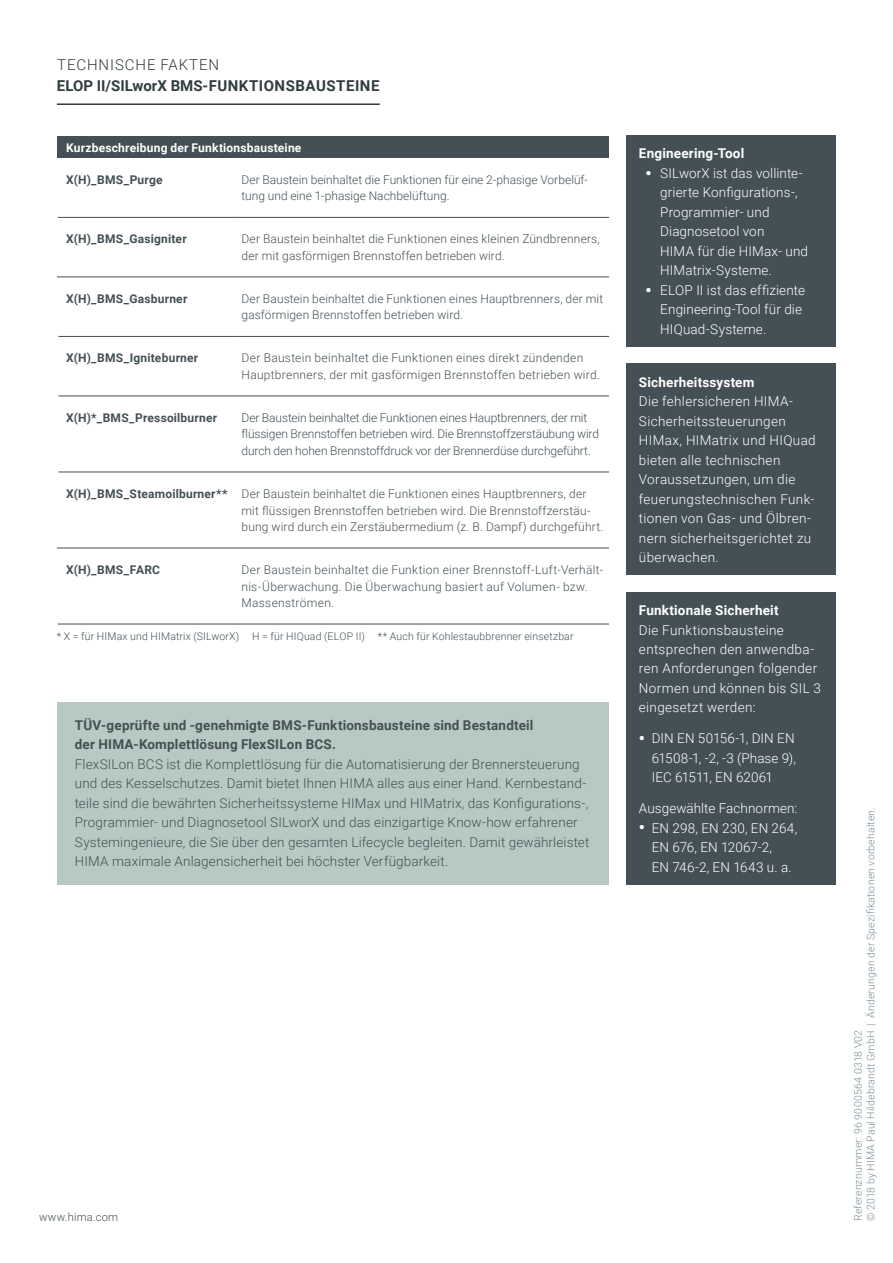
<style>
.page{position:relative;width:893px;height:1263px;background:#fff}
.page>*{position:absolute;margin:0;border:0;box-sizing:border-box;transform-origin:0 0}
.t1{font:700 15px "Roboto";letter-spacing:.035em;color:#313c41}
.t2{font:300 15px "Roboto";letter-spacing:.06em;color:#313c41}
.t3{font:300 13.5px/19.5px "Roboto";letter-spacing:.02em;color:#fff}
.t4{font:300 13.5px/19.5px "Roboto";letter-spacing:.01em;color:#445055}
.t5{font:700 13.5px/19.5px "Roboto";letter-spacing:.015em;color:#445055}
.t6{font:700 13.5px "Roboto";letter-spacing:.015em;color:#fff}
.t7{font:300 12px/16.5px "Roboto";letter-spacing:.015em;color:#445055}
.t8{font:300 12px/16.5px "Roboto";letter-spacing:-.01em;color:#445055}
.t9{font:700 12px "Roboto";letter-spacing:.02em;color:#445055}
.t10{font:700 12px "Roboto";letter-spacing:.015em;color:#fff}
.t11{font:300 11.25px "Roboto";letter-spacing:.02em;color:#445055}
.t12{font:300 10.5px/12.8px "Roboto";letter-spacing:.02em;color:#7b909b}
.t13{font:300 10.5px "Roboto";letter-spacing:.015em;color:#445055}
.s1{font-weight:700}
.s2{font-weight:900;font-size:16.5px}
</style>
<div class="page">
<hr style="left:57px;top:103px;width:323px;height:2px;background:#313c41">
<div style="left:626px;top:364px;width:210px;height:211px;background:#445055"></div>
<div style="left:626px;top:592px;width:210px;height:292px;background:#445055"></div>
<div style="left:57px;top:702px;width:551px;height:182px;background:#b7c9c2"></div>
<div style="left:626px;top:135px;width:210px;height:212px;background:#445055"></div>
<div style="left:58px;top:136px;width:551px;height:22px;background:#445055"></div>
<svg style="left:58px;top:216px;width:551px;height:408px"></svg>
<hr style="left:58px;top:217px;width:175px;height:1px;background:#445055">
<hr style="left:233px;top:217px;width:376px;height:1px;background:#445055">
<hr style="left:57px;top:277px;width:176px;height:1px;background:#445055">
<hr style="left:233px;top:277px;width:376px;height:1px;background:#445055">
<hr style="left:58px;top:336px;width:175px;height:1px;background:#445055">
<hr style="left:233px;top:336px;width:376px;height:1px;background:#445055">
<hr style="left:58px;top:396px;width:175px;height:1px;background:#445055">
<hr style="left:58px;top:472px;width:175px;height:1px;background:#445055">
<hr style="left:233px;top:472px;width:376px;height:1px;background:#445055">
<hr style="left:57px;top:548px;width:176px;height:1px;background:#445055">
<hr style="left:233px;top:548px;width:376px;height:1px;background:#445055">
<hr style="left:58px;top:624px;width:175px;height:1px;background:#445055">
<hr style="left:233px;top:624px;width:376px;height:1px;background:#445055">
<hr style="left:233px;top:396px;width:376px;height:1px;background:#445055">
<p class="t2" style="left:57px;top:54px;width:163px">TECHNISCHE FAKTEN</p>
<p class="t1" style="left:57px;top:75px;width:324px">ELOP II/SILworX BMS-FUNKTIONSBAUSTEINE</p>
<p class="t10" style="left:66px;top:139px;width:237px">Kurzbeschreibung der Funktionsbausteine</p>
<p class="t9" style="left:66px;top:171px;width:98px">X(H)_BMS_Purge</p>
<p class="t7" style="left:242px;top:171px;width:348px">Der Baustein beinhaltet die Funktionen für eine 2-phasige Vorbelüf&shy;tung und eine 1-phasige Nachbelüftung.</p>
<p class="t9" style="left:66px;top:231px;width:122px">X(H)_BMS_Gasigniter</p>
<p class="t7" style="left:242px;top:230px;width:360px">Der Baustein beinhaltet die Funktionen eines kleinen Zündbrenners, der mit gasförmigen Brennstoffen betrieben wird.</p>
<p class="t9" style="left:66px;top:290px;width:123px">X(H)_BMS_Gasburner</p>
<p class="t7" style="left:242px;top:290px;width:363px">Der Baustein beinhaltet die Funktionen eines Hauptbrenners, der mit gasförmigen Brennstoffen betrieben wird.</p>
<p class="t9" style="left:66px;top:350px;width:134px">X(H)_BMS_Igniteburner</p>
<p class="t7" style="left:242px;top:349px;width:360px">Der Baustein beinhaltet die Funktionen eines direkt zündenden<br>Hauptbrenners, der mit gasförmigen Brennstoffen betrieben wird.</p>
<p class="t9" style="left:66px;top:409px;width:153px">X(H)*_BMS_Pressoilburner</p>
<p class="t8" style="left:242px;top:409px;width:359px">Der Baustein beinhaltet die Funktionen eines Hauptbrenners, der mit flüssigen Brennstoffen betrieben wird. Die Brennstoffzerstäubung wird durch den hohen Brennstoffdruck vor der Brennerdüse durchgeführt.</p>
<p class="t7" style="left:242px;top:485px;width:363px;text-indent:-175px"><span class="s1">X(H)_BMS_Steamoilburner**</span> Der Baustein beinhaltet die Funktionen eines Hauptbrenners, der mit flüssigen Brennstoffen betrieben wird. Die Brennstoffzerstäu&shy;bung wird durch ein Zerstäubermedium (z. B. Dampf) durchgeführt.</p>
<p class="t9" style="left:66px;top:561px;width:95px">X(H)_BMS_FARC</p>
<p class="t7" style="left:242px;top:561px;width:363px">Der Baustein beinhaltet die Funktion einer Brennstoff-Luft-Verhält&shy;nis-Überwachung. Die Überwachung basiert auf Volumen- bzw.<br>Massenströmen.</p>
<p class="t13" style="left:57px;top:629px;width:518px">* X = für HIMax und HIMatrix (SILworX) H = für HIQuad (ELOP II) ** Auch für Kohlestaubbrenner einsetzbar</p>
<p class="t5" style="left:75px;top:715px;width:460px">TÜV-geprüfte und -genehmigte BMS-Funktionsbausteine sind Bestandteil der HIMA-Komplettlösung FlexSILon BCS.</p>
<p class="t4" style="left:75px;top:754px;width:516px">FlexSILon BCS ist die Komplettlösung für die Automatisierung der Brennersteuerung und des Kesselschutzes. Damit bietet Ihnen HIMA alles aus einer Hand. Kernbestand&shy;teile sind die bewährten Sicherheitssysteme HIMax und HIMatrix, das Konfigurations-, Programmier- und Diagnosetool SILworX und das einzigartige Know-how erfahrener Systemingenieure, die Sie über den gesamten Lifecycle begleiten. Damit gewährleistet HIMA maximale Anlagensicherheit bei höchster Verfügbarkeit.</p>
<p class="t11" style="left:39px;top:1209px;width:81px">www.hima.com</p>
<p class="t6" style="left:639px;top:144px;width:107px">Engineering-Tool</p>
<p class="t3" style="left:660px;top:163px;width:149px;text-indent:-15px"><span class="s2">•</span> SILworX ist das vollinte&shy;grierte Konfigurations-,<br>Programmier- und<br>Diagnosetool von<br>HIMA für die HIMax- und<br>HIMatrix-Systeme.</p>
<p class="t3" style="left:660px;top:280px;width:146px;text-indent:-15px"><span class="s2">•</span> ELOP II ist das effiziente<br>Engineering-Tool für die<br>HIQuad-Systeme.</p>
<p class="t6" style="left:639px;top:372px;width:117px">Sicherheitssystem</p>
<p class="t3" style="left:639px;top:391px;width:178px">Die fehlersicheren HIMA-<br>Sicherheitssteuerungen<br>HIMax, HIMatrix und HIQuad bieten alle technischen<br>Voraussetzungen, um die feuerungstechnischen Funk&shy;tionen von Gas- und Ölbren&shy;nern sicherheitsgerichtet zu überwachen.</p>
<p class="t6" style="left:639px;top:601px;width:141px">Funktionale Sicherheit</p>
<p class="t3" style="left:639px;top:619px;width:184px">Die Funktionsbausteine entsprechen den anwendba&shy;ren Anforderungen folgender<br>Normen und können bis SIL 3 eingesetzt werden:</p>
<p class="t3" style="left:652px;top:728px;width:146px;text-align:justify;text-indent:-13px"><span class="s2">•</span> DIN EN 50156-1, DIN EN 61508-1, -2, -3 (Phase 9), IEC 61511, EN 62061</p>
<p class="t3" style="left:639px;top:798px;width:160px">Ausgewählte Fachnormen:</p>
<p class="t3" style="left:652px;top:817px;width:147px;text-indent:-13px"><span class="s2">•</span> EN 298, EN 230, EN 264,<br>EN 676, EN 12067-2,<br>EN 746-2, EN 1643 u. a.</p>
<p class="t12" style="left:851px;top:1221px;width:415px;rotate:-90deg">Referenznummer: 96 9000564 0318 V02<br>© 2018 by HIMA Paul Hildebrandt GmbH | Änderungen der Spezifikationen vorbehalten.</p>
</div>
